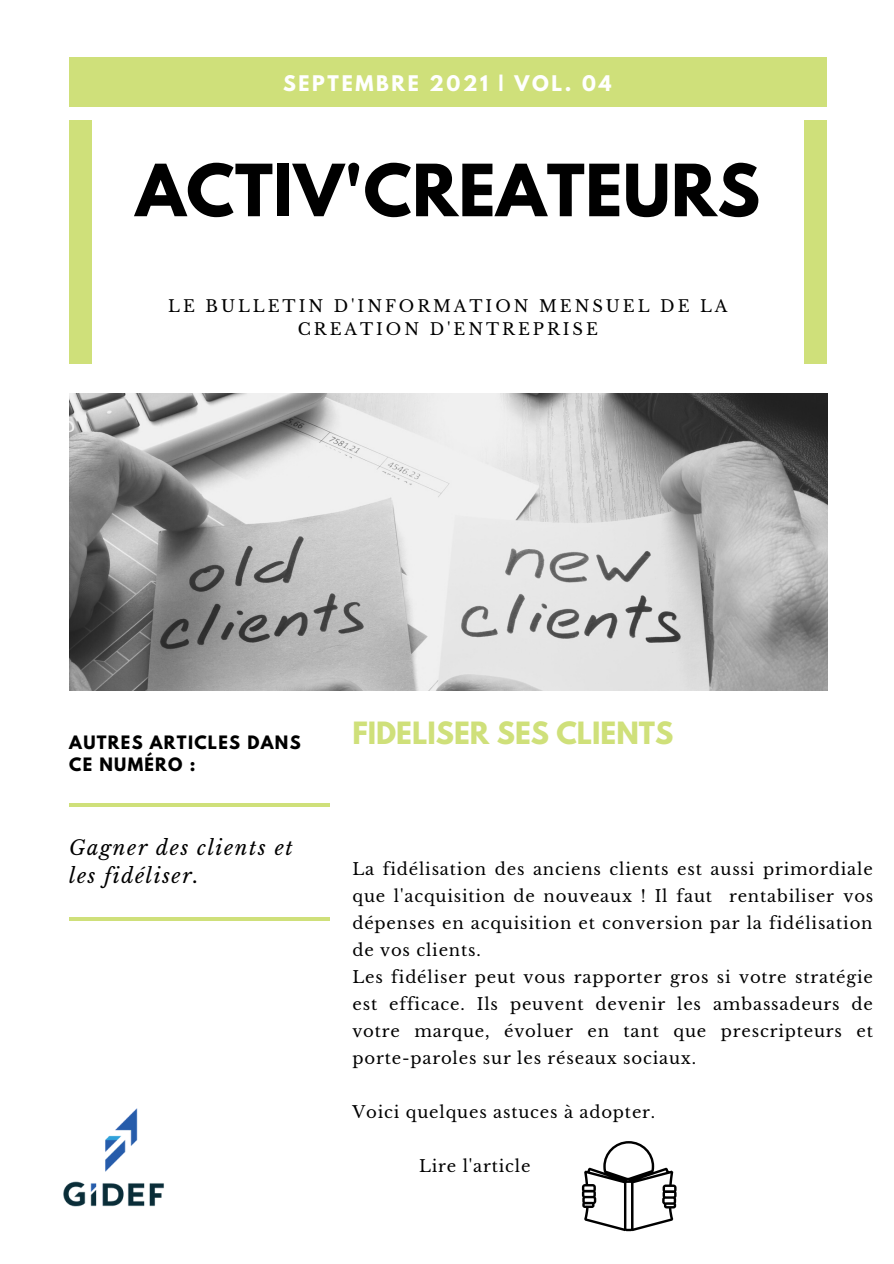
<style>
.page{position:relative;width:894px;height:1264px;background:#fff}
.page>*{position:absolute;margin:0;border:0;box-sizing:border-box;transform-origin:0 0}
.t1{font:700 63.75px "League Spartan";letter-spacing:.01em;color:#000}
.t2{font:700 27.15px "League Spartan";color:#cfe07a}
.t3{font:italic 20.1px/28.2px "Libre Baskerville";letter-spacing:.08em;color:#000}
.t4{font:700 19.05px "League Spartan";letter-spacing:.14em;color:#fff}
.t5{font:16.5px/26.8px "Libre Baskerville";letter-spacing:.05em;color:#000;text-align:justify}
.t6{font:16.35px/22.5px "Libre Baskerville";letter-spacing:.18em;color:#000;text-align:center}
.t7{font:700 16.35px/22.5px "League Spartan";letter-spacing:.08em;color:#000}
</style>
<div class="page">
<div style="left:69px;top:120px;width:22px;height:244px;background:#cfe07a"></div>
<div style="left:804px;top:120px;width:22px;height:244px;background:#cfe07a"></div>
<div style="left:69px;top:58px;width:757px;height:48px;background:#cfe07a"></div>
<hr style="left:70px;top:803px;width:259px;height:3px;background:#cfe07a">
<hr style="left:69px;top:917px;width:260px;height:4px;background:#cfe07a">
<img style="left:70px;top:393px;width:756px;height:297px">
<svg style="left:581px;top:1141px;width:95px;height:90px"></svg>
<img style="left:63px;top:1108px;width:101px;height:99px">
<p class="t4" style="left:283px;top:74px;width:330px">SEPTEMBRE 2021 | VOL. 04</p>
<p class="t1" style="left:136px;top:159px;width:625px">ACTIV'CREATEURS</p>
<p class="t6" style="left:168px;top:295px;width:560px">LE BULLETIN D'INFORMATION MENSUEL DE LA<br>CREATION D'ENTREPRISE</p>
<p class="t7" style="left:69px;top:733px;width:233px">AUTRES ARTICLES DANS<br>CE NUMÉRO :</p>
<p class="t3" style="left:69px;top:833px;width:225px">Gagner des clients et les fidéliser.</p>
<p class="t2" style="left:352px;top:719px;width:322px">FIDELISER SES CLIENTS</p>
<p class="t5" style="left:352px;top:856px;width:522px">La fidélisation des anciens clients est aussi primordiale que l'acquisition de nouveaux ! Il faut rentabiliser vos dépenses en acquisition et conversion par la fidélisation de vos clients.</p>
<p class="t5" style="left:352px;top:963px;width:522px">Les fidéliser peut vous rapporter gros si votre stratégie est efficace. Ils peuvent devenir les ambassadeurs de votre marque, évoluer en tant que prescripteurs et porte-paroles sur les réseaux sociaux.</p>
<p class="t5" style="left:352px;top:1098px;width:304px">Voici quelques astuces à adopter.</p>
<p class="t5" style="left:419px;top:1152px;width:113px">Lire l'article</p>
</div>
